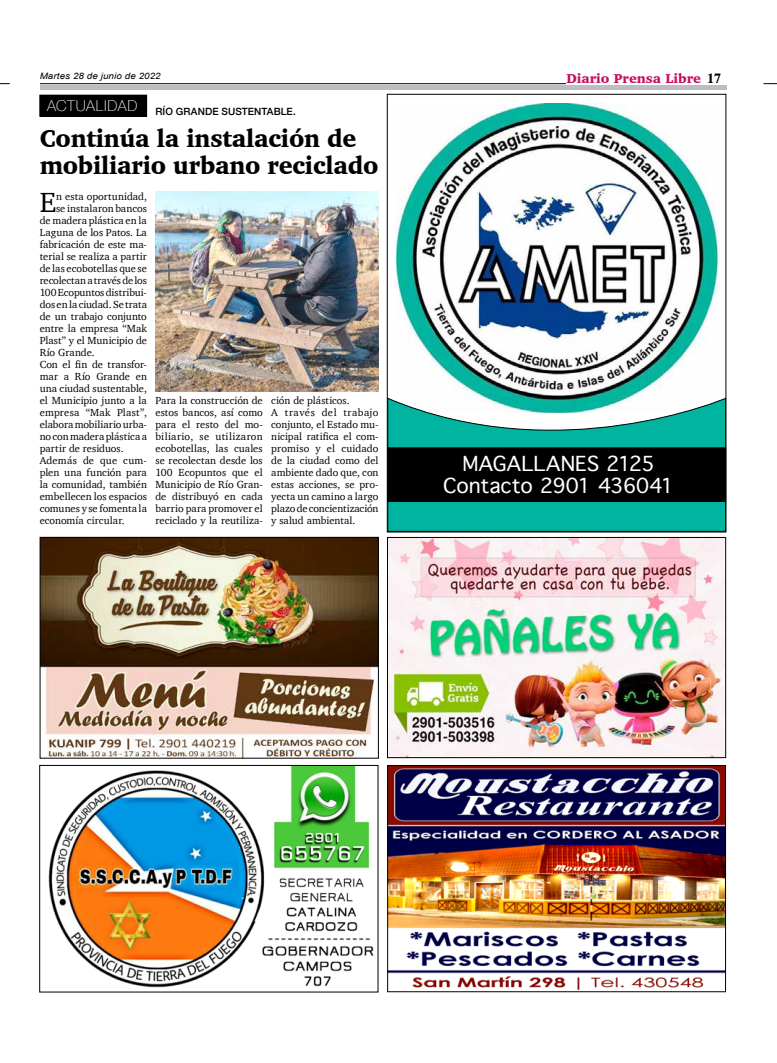
<style>
.page{position:relative;width:777px;height:1063px;background:#fff}
.page>*{position:absolute;margin:0;border:0;box-sizing:border-box;transform-origin:0 0}
.t1{font:28.4px "Charter";color:#000}
.t2{font:900 24.8px/27.5px "Charter";letter-spacing:-.01em;color:#000;scale:.95 1}
.t3{font:19.8px/22.6px "Geneva";letter-spacing:-.015em;color:#fff;text-align:center}
.t4{font:900 13.2px "Charter";color:#c80c5f}
.t5{font:10.5px/12px "Charter";color:#000;text-align:justify}
.t6{font:10.5px "Charter";letter-spacing:.025em;color:#000}
.t7{font:10.5px "Charter";letter-spacing:.02em;color:#000}
.t8{font:500 10px "Helvetica Neue";letter-spacing:.01em;color:#000}
.t9{font:italic 8.8px "Arial";letter-spacing:.01em;color:#000;scale:1.11 1}
.s1{font-family:"Times";font-weight:700;font-size:14px;color:#000}
</style>
<div class="page">
<hr style="left:40px;top:83px;width:526px;height:1px;background:#000">
<hr style="left:40px;top:85px;width:686px;height:4px;background:#bcbec0">
<svg style="left:763px;top:83px;width:14px;height:1px"></svg>
<img style="left:389px;top:767px;width:335px;height:223px">
<div style="left:387px;top:765px;width:339px;height:227px;border:1px solid #000"></div>
<img style="left:389px;top:539px;width:335px;height:217px">
<div style="left:387px;top:537px;width:339px;height:221px;border:1px solid #000"></div>
<img style="left:42px;top:539px;width:334px;height:217px">
<div style="left:40px;top:537px;width:338px;height:221px;border:1px solid #000"></div>
<img style="left:48px;top:767px;width:326px;height:221px">
<div style="left:39px;top:765px;width:339px;height:227px;border:1px solid #000"></div>
<img style="left:396px;top:103px;width:324px;height:295px">
<svg style="left:387px;top:398px;width:339px;height:134px"></svg>
<div style="left:388px;top:448px;width:337px;height:53px;background:#000"></div>
<div style="left:387px;top:448px;width:338px;height:54px;border:1px solid #000"></div>
<div style="left:40px;top:95px;width:107px;height:21px;background:#000"></div>
<img style="left:155px;top:192px;width:223px;height:199px">
<p class="t9" style="left:40px;top:70px;width:111px">Martes 28 de junio de 2022</p>
<p class="t4" style="left:566px;top:71px;width:156px">Diario Prensa Libre <span class="s1">17</span></p>
<p class="t8" style="left:47px;top:104px;width:250px"><sup>ACTUALIDAD</sup> RÍO GRANDE SUSTENTABLE.</p>
<h2 class="t2" style="left:40px;top:124px;width:358px">Continúa la instalación de mobiliario urbano reciclado</h2>
<h1 class="t1" style="left:40px;top:178px;width:18px">E</h1>
<p class="t5" style="left:56px;top:190px;width:92px">n esta oportunidad,</p>
<p class="t5" style="left:56px;top:202px;width:92px">se instalaron bancos</p>
<p class="t5" style="left:40px;top:214px;width:109px">de madera plástica en la</p>
<p class="t5" style="left:40px;top:226px;width:109px">Laguna de los Patos. La</p>
<p class="t5" style="left:40px;top:238px;width:109px">fabricación de este ma-</p>
<p class="t5" style="left:40px;top:250px;width:109px">terial se realiza a partir</p>
<p class="t5" style="left:40px;top:262px;width:109px">de las ecobotellas que se</p>
<p class="t5" style="left:40px;top:274px;width:109px">recolectan a través de los</p>
<p class="t5" style="left:40px;top:286px;width:109px">100 Ecopuntos distribui-</p>
<p class="t5" style="left:40px;top:298px;width:109px">dos en la ciudad. Se trata</p>
<p class="t5" style="left:40px;top:310px;width:109px">de un trabajo conjunto</p>
<p class="t5" style="left:40px;top:322px;width:109px">entre la empresa “Mak</p>
<p class="t5" style="left:40px;top:334px;width:109px">Plast” y el Municipio de</p>
<p class="t5" style="left:40px;top:346px;width:57px">Río Grande.</p>
<p class="t5" style="left:40px;top:358px;width:109px">Con el fin de transfor-</p>
<p class="t5" style="left:40px;top:370px;width:109px">mar a Río Grande en</p>
<p class="t5" style="left:40px;top:382px;width:109px">una ciudad sustentable,</p>
<p class="t5" style="left:40px;top:394px;width:109px">el Municipio junto a la</p>
<p class="t6" style="left:40px;top:403px;width:109px">empresa “Mak Plast”,</p>
<p class="t5" style="left:40px;top:418px;width:109px">elabora mobiliario urba-</p>
<p class="t5" style="left:40px;top:430px;width:109px">no con madera plástica a</p>
<p class="t5" style="left:40px;top:442px;width:85px">partir de residuos.</p>
<p class="t7" style="left:40px;top:451px;width:109px">Además de que cum-</p>
<p class="t5" style="left:40px;top:466px;width:109px">plen una función para</p>
<p class="t5" style="left:40px;top:478px;width:109px">la comunidad, también</p>
<p class="t5" style="left:40px;top:490px;width:109px">embellecen los espacios</p>
<p class="t5" style="left:40px;top:502px;width:109px">comunes y se fomenta la</p>
<p class="t5" style="left:40px;top:514px;width:87px">economía circular.</p>
<p class="t5" style="left:155px;top:394px;width:109px">Para la construcción de estos bancos, así como para el resto del mo&shy;biliario, se utilizaron ecobotellas, las cuales se recolectan desde los 100 Ecopuntos que el Municipio de Río Gran&shy;de distribuyó en cada barrio para promover el reciclado y la reutiliza-</p>
<p class="t5" style="left:271px;top:394px;width:109px;text-align:left">ción de plásticos.<br>A través del trabajo conjunto, el Estado mu&shy;nicipal ratifica el com&shy;promiso y el cuidado de la ciudad como del ambiente dado que, con estas acciones, se pro&shy;yecta un camino a largo plazo de concientización y salud ambiental.</p>
<h3 class="t3" style="left:443px;top:452px;width:232px">MAGALLANES 2125<br>Contacto 2901 436041</h3>
</div>
